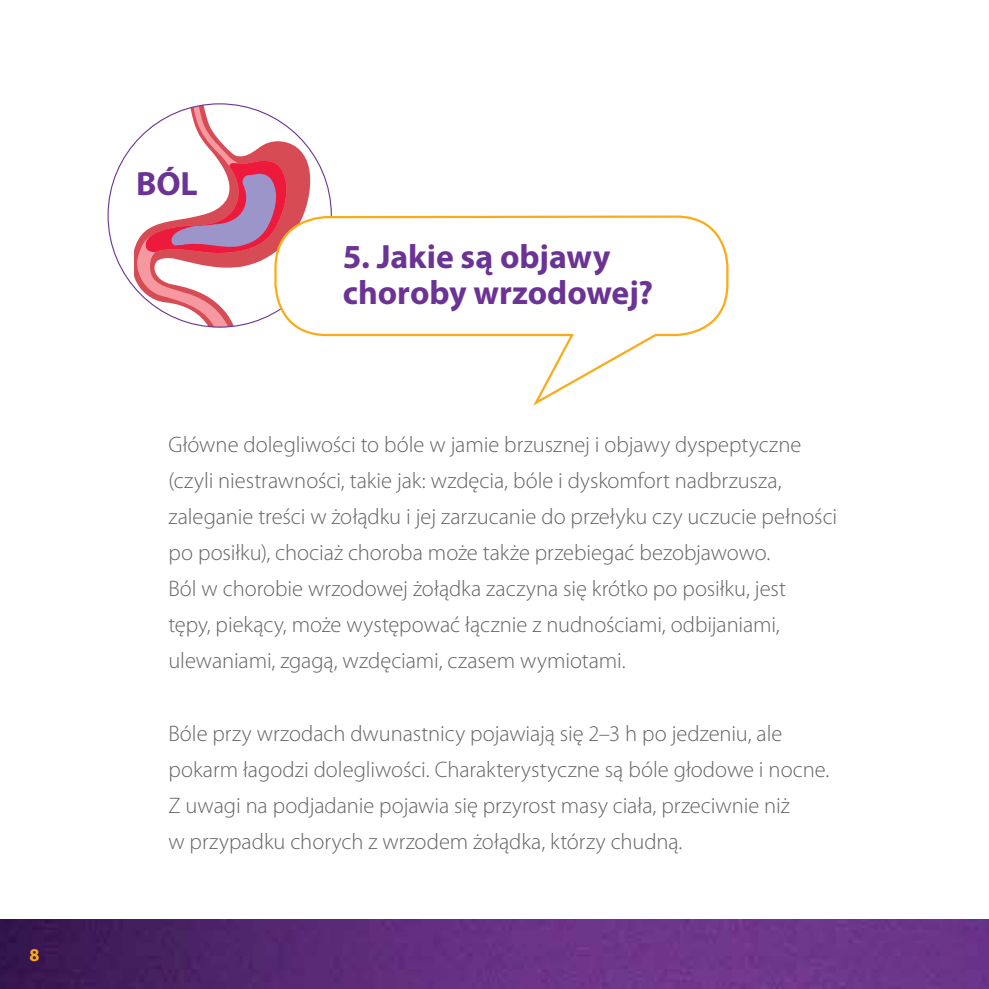
<style>
.page{position:relative;width:989px;height:989px;background:#fff}
.page>*{position:absolute;margin:0;border:0;box-sizing:border-box;transform-origin:0 0}
.t1{font:700 33.75px/36px "Myriad Pro";letter-spacing:-.005em;color:#6b3494}
.t2{font:300 22.5px/36px "Myriad Pro";color:#636466}
.t3{font:700 18px "Myriad Pro";color:#fbab18}
</style>
<div class="page">
<img style="left:0;top:919px;width:989px;height:70px">
<svg style="left:134px;top:105px;width:177px;height:185px"></svg>
<svg style="left:136px;top:106px;width:156px;height:221px"></svg>
<svg style="left:273px;top:215px;width:456px;height:191px"></svg>
<p class="t3" style="left:29px;top:943px;width:11px">8</p>
<h1 class="t1" style="left:136px;top:164px;width:63px">BÓL</h1>
<h1 class="t1" style="left:343px;top:237px;width:312px">5. Jakie są objawy choroby wrzodowej?</h1>
<p class="t2" style="left:168px;top:427px;width:670px">Główne dolegliwości to bóle w jamie brzusznej i objawy dyspeptyczne (czyli niestrawności, takie jak: wzdęcia, bóle i dyskomfort nadbrzusza, zaleganie treści w żołądku i jej zarzucanie do przełyku czy uczucie pełności po posiłku), chociaż choroba może także przebiegać bezobjawowo.<br>Ból w chorobie wrzodowej żołądka zaczyna się krótko po posiłku, jest<br>tępy, piekący, może występować łącznie z nudnościami, odbijaniami, ulewaniami, zgagą, wzdęciami, czasem wymiotami.</p>
<p class="t2" style="left:168px;top:715px;width:662px">Bóle przy wrzodach dwunastnicy pojawiają się 2–3 h po jedzeniu, ale pokarm łagodzi dolegliwości. Charakterystyczne są bóle głodowe i nocne.<br>Z uwagi na podjadanie pojawia się przyrost masy ciała, przeciwnie niż<br>w przypadku chorych z wrzodem żołądka, którzy chudną.</p>
</div>
